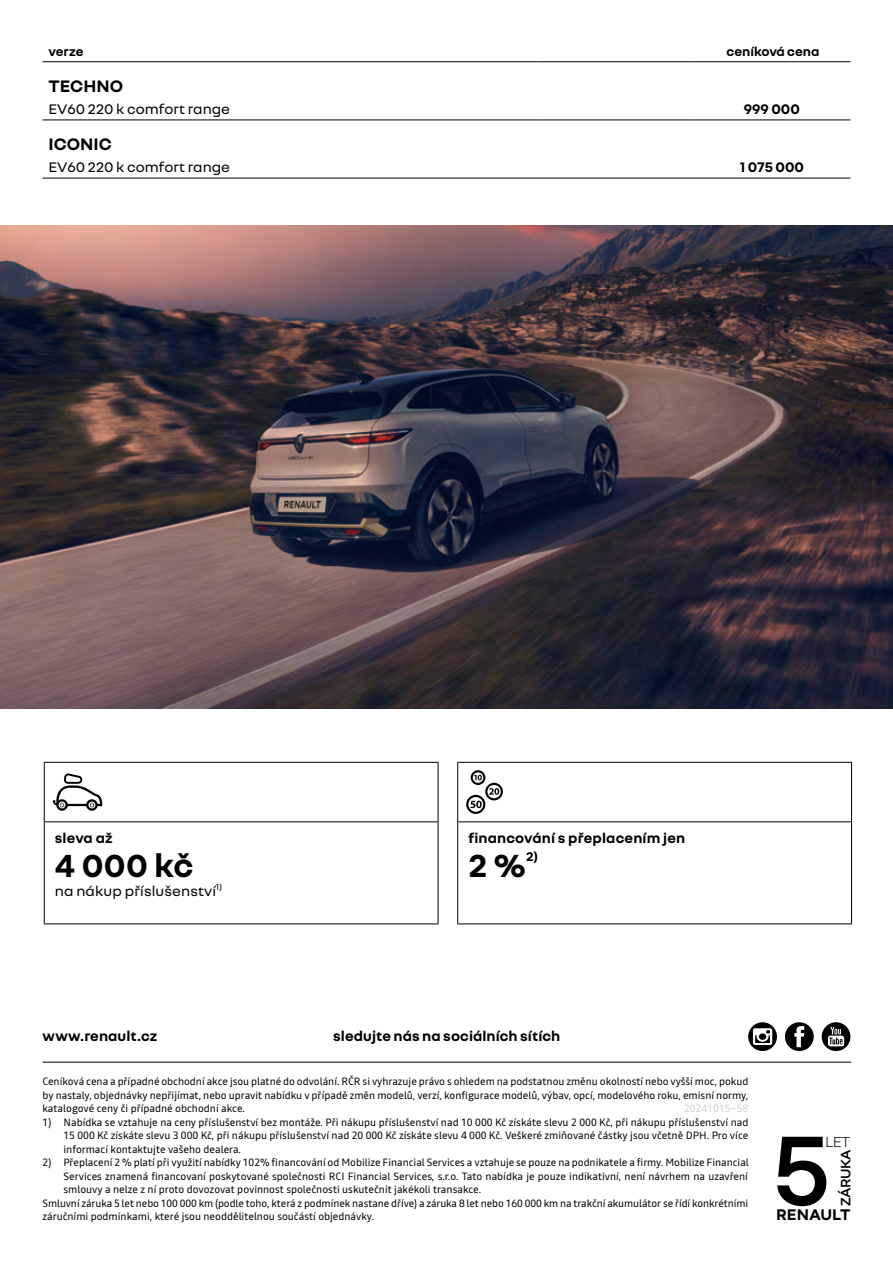
<style>
.page{position:relative;width:893px;height:1263px;background:#fff}
.page>*{position:absolute;margin:0;border:0;box-sizing:border-box;transform-origin:0 0}
.t1{font:700 34.5px "Nouvel R";color:#000}
.t2{font:700 18px "Nouvel R";color:#000}
.t3{font:700 16.65px "Nouvel R";color:#000}
.t4{font:300 15.75px "Nouvel R";color:#000}
.t5{font:700 15px "Nouvel R";letter-spacing:.005em;color:#000}
.t6{font:15px "Nouvel R";color:#000}
.t7{font:600 14.85px "Nouvel R";letter-spacing:-.03em;color:#000}
.t8{font:700 13.65px "Nouvel R";color:#000}
.t9{font:700 13.5px "Nouvel R";color:#000}
.t10{font:10.5px/13.5px "Read";color:#000;text-align:justify}
.t11{font:10.5px "Read";color:#d2d2ca}
</style>
<div class="page">
<hr style="left:43px;top:1062px;width:808px;height:1px;background:#000">
<div style="left:822px;top:1022px;width:28px;height:29px;background:#000;border-radius:50%"></div>
<svg style="left:828px;top:1027px;width:16px;height:19px"></svg>
<div style="left:785px;top:1022px;width:29px;height:29px;background:#000;border-radius:50%"></div>
<svg style="left:794px;top:1026px;width:10px;height:21px"></svg>
<img style="left:0;top:225px;width:893px;height:483px">
<svg style="left:777px;top:1137px;width:49px;height:69px"></svg>
<svg style="left:748px;top:1022px;width:29px;height:29px"></svg>
<svg style="left:753px;top:1028px;width:19px;height:17px"></svg>
<hr style="left:43px;top:61px;width:493px;height:1px;background:#000">
<hr style="left:536px;top:61px;width:157px;height:1px;background:#000">
<hr style="left:693px;top:61px;width:157px;height:1px;background:#000">
<hr style="left:43px;top:120px;width:493px;height:1px;background:#000">
<hr style="left:536px;top:120px;width:157px;height:1px;background:#000">
<hr style="left:693px;top:120px;width:157px;height:1px;background:#000">
<hr style="left:43px;top:178px;width:493px;height:1px;background:#000">
<hr style="left:536px;top:178px;width:157px;height:1px;background:#000">
<hr style="left:693px;top:178px;width:157px;height:1px;background:#000">
<svg style="left:458px;top:763px;width:393px;height:160px"></svg>
<hr style="left:457px;top:762px;width:395px;height:1px;background:#000">
<hr style="left:457px;top:763px;width:1px;height:58px;background:#000">
<hr style="left:851px;top:763px;width:1px;height:58px;background:#000">
<hr style="left:457px;top:821px;width:395px;height:1px;background:#000">
<hr style="left:457px;top:822px;width:1px;height:101px;background:#000">
<hr style="left:851px;top:822px;width:1px;height:101px;background:#000">
<hr style="left:457px;top:923px;width:395px;height:1px;background:#000">
<svg style="left:466px;top:770px;width:37px;height:44px"></svg>
<hr style="left:44px;top:762px;width:394px;height:1px;background:#000">
<hr style="left:44px;top:763px;width:1px;height:58px;background:#000">
<hr style="left:438px;top:763px;width:1px;height:58px;background:#000">
<hr style="left:44px;top:821px;width:394px;height:1px;background:#000">
<hr style="left:44px;top:822px;width:1px;height:101px;background:#000">
<hr style="left:438px;top:822px;width:1px;height:101px;background:#000">
<hr style="left:44px;top:923px;width:394px;height:1px;background:#000">
<svg style="left:53px;top:773px;width:49px;height:38px"></svg>
<p class="t9" style="left:49px;top:43px;width:37px">verze</p>
<p class="t9" style="left:727px;top:43px;width:94px">ceníková cena</p>
<h2 class="t2" style="left:49px;top:74px;width:76px">TECHNO</h2>
<h3 class="t6" style="left:49px;top:99px;width:183px">EV60 220 k comfort range</h3>
<h3 class="t5" style="left:744px;top:99px;width:57px">999 000</h3>
<h2 class="t2" style="left:49px;top:133px;width:65px">ICONIC</h2>
<h3 class="t6" style="left:49px;top:157px;width:183px">EV60 220 k comfort range</h3>
<h3 class="t5" style="left:740px;top:157px;width:66px">1 075 000</h3>
<h3 class="t5" style="left:55px;top:828px;width:59px">sleva až</h3>
<h1 class="t1" style="left:55px;top:843px;width:140px">4 000 kč</h1>
<h3 class="t6" style="left:55px;top:881px;width:169px">na nákup příslušenství<sup>1)</sup></h3>
<h3 class="t5" style="left:468px;top:828px;width:218px">financování s přeplacením jen</h3>
<h1 class="t1" style="left:468px;top:843px;width:59px">2 %</h1>
<h3 class="t8" style="left:526px;top:848px;width:14px">2)</h3>
<h3 class="t5" style="left:43px;top:1026px;width:116px">www.renault.cz</h3>
<h3 class="t5" style="left:333px;top:1026px;width:229px">sledujte nás na sociálních sítích</h3>
<p class="t10" style="left:43px;top:1075px;width:707px">Ceníková cena a případné obchodní akce jsou platné do odvolání. RČR si vyhrazuje právo s ohledem na podstatnou změnu okolností nebo vyšší moc, pokud by nastaly, objednávky nepřijímat, nebo upravit nabídku v případě změn modelů, verzí, konfigurace modelů, výbav, opcí, modelového roku, emisní normy, katalogové ceny či případné obchodní akce.</p>
<p class="t11" style="left:684px;top:1101px;width:66px">20241015–58</p>
<p class="t10" style="left:64px;top:1115px;width:686px;text-indent:-21px">1) Nabídka se vztahuje na ceny příslušenství bez montáže. Při nákupu příslušenství nad 10 000 Kč získáte slevu 2 000 Kč, při nákupu příslušenství nad 15 000 Kč získáte slevu 3 000 Kč, při nákupu příslušenství nad 20 000 Kč získáte slevu 4 000 Kč. Veškeré zmiňované částky jsou včetně DPH. Pro více informací kontaktujte vašeho dealera.</p>
<p class="t10" style="left:43px;top:1156px;width:708px">2) Přeplacení 2 % platí při využití nabídky 102% financování od Mobilize Financial Services a vztahuje se pouze na podnikatele a firmy. Mobilize Financial</p>
<p class="t10" style="left:64px;top:1169px;width:686px">Services znamená financovaní poskytované společnosti RCI Financial Services, s.r.o. Tato nabídka je pouze indikativní, není návrhem na uzavření</p>
<p class="t10" style="left:64px;top:1183px;width:419px">smlouvy a nelze z ní proto dovozovat povinnost společnosti uskutečnit jakékoli transakce.</p>
<p class="t10" style="left:43px;top:1196px;width:707px">Smluvní záruka 5 let nebo 100 000 km (podle toho, která z podmínek nastane dříve) a záruka 8 let nebo 160 000 km na trakční akumulátor se řídí konkrétními</p>
<p class="t10" style="left:43px;top:1210px;width:333px">záručními podmínkami, které jsou neoddělitelnou součástí objednávky.</p>
<h3 class="t4" style="left:825px;top:1131px;width:27px">let</h3>
<h3 class="t7" style="left:836px;top:1206px;width:59px;rotate:-90deg">Záruka</h3>
<h3 class="t3" style="left:776px;top:1204px;width:76px">Renault</h3>
</div>
